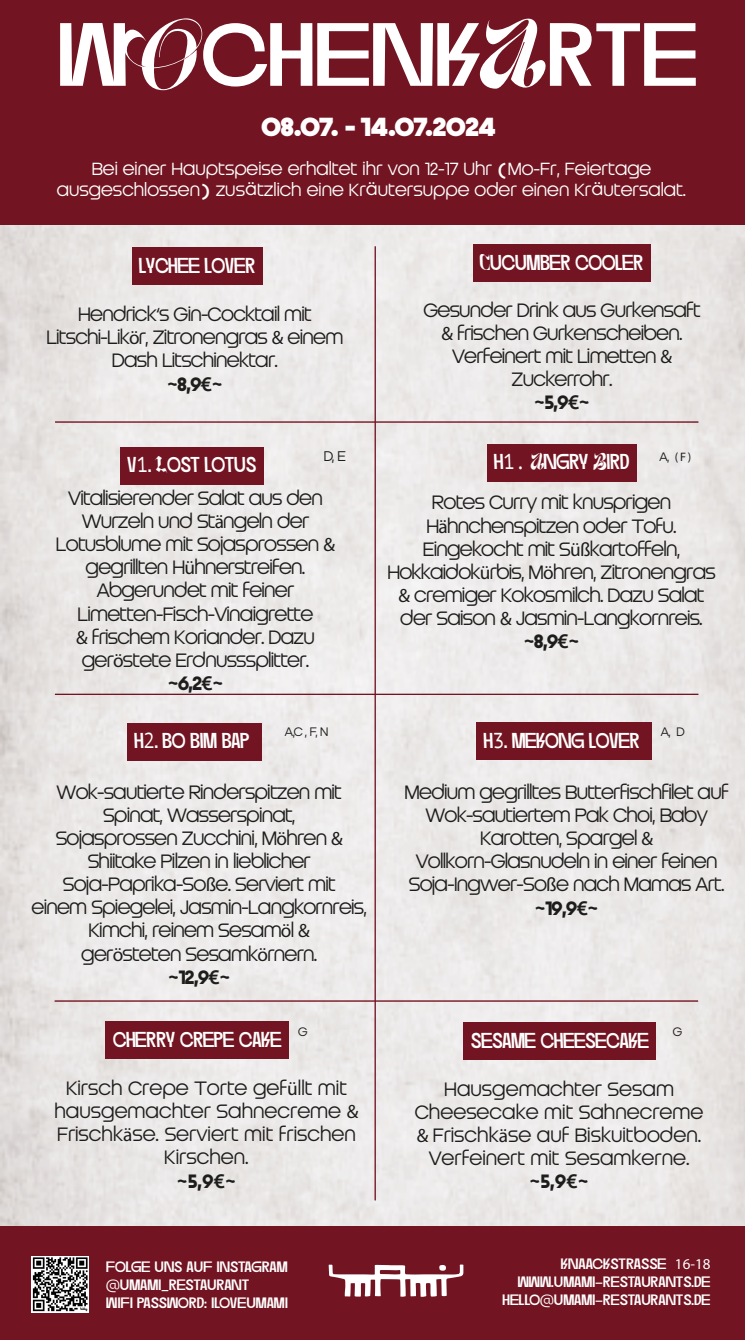
<style>
.page{position:relative;width:745px;height:1340px;background:#fff}
.page>*{position:absolute;margin:0;border:0;box-sizing:border-box;transform-origin:0 0}
.t1{font:89.42px "Dirtyline 36 Daysoftype 2022";color:#fff;scale:1.06 1}
.t2{font:900 26.07px "Franci ATRIAL";letter-spacing:-.01em;color:#fff}
.t3{font:21.53px "Dirtyline 36 Daysoftype 2022";color:#fff;scale:.89 1}
.t4{font:21.53px "Dirtyline 36 Daysoftype 2022";color:#fff;scale:.9 1}
.t5{font:19.25px/23.1px "Franci ATRIAL";letter-spacing:-.04em;color:#1d1d1b;text-align:center}
.t6{font:19.25px/23.1px "Franci ATRIAL";color:#1d1d1b;text-align:center}
.t7{font:700 19.25px "PT Mono";color:#1d1d1b}
.t8{font:17.5px/21px "Franci ATRIAL";color:#fff;text-align:center}
.t9{font:15.05px/18px "Dirtyline 36 Daysoftype 2022";color:#fff}
.t10{font:14px "Franci ATRIAL";color:#1d1d1b}
.t11{font:12.25px "Franci ATRIAL";color:#1d1d1b}
.t12{font:12.25px "Myriad Pro";color:#1d1d1b}
.s1{font-family:"PT Mono";font-weight:700}
.s2{font-family:"ST Heiti SC";font-weight:500}
.s3{font-family:"Myriad Pro"}
.s4{font-family:"Franci ATRIAL"}
.s5{font-family:"PT Mono"}
.s6{font-weight:700}
</style>
<div class="page">
<img style="left:0;top:224px;width:744px;height:1002px">
<div style="left:0;top:1226px;width:744px;height:113px;background:#721421"></div>
<div style="left:0;top:0;width:744px;height:224px;background:#721421"></div>
<div style="left:131px;top:247px;width:131px;height:38px;background:#721421"></div>
<div style="left:472px;top:245px;width:178px;height:37px;background:#721421"></div>
<div style="left:120px;top:447px;width:143px;height:37px;background:#721421"></div>
<div style="left:486px;top:444px;width:150px;height:37px;background:#721421"></div>
<div style="left:127px;top:722px;width:134px;height:38px;background:#721421"></div>
<div style="left:476px;top:722px;width:175px;height:38px;background:#721421"></div>
<div style="left:105px;top:1021px;width:183px;height:37px;background:#721421"></div>
<div style="left:463px;top:1022px;width:192px;height:37px;background:#721421"></div>
<img style="left:32px;top:1256px;width:56px;height:55px">
<hr style="left:374px;top:246px;width:1px;height:954px;background:#721422">
<hr style="left:55px;top:1000px;width:642px;height:1px;background:#721422">
<hr style="left:55px;top:693px;width:643px;height:2px;background:#721422">
<hr style="left:55px;top:421px;width:643px;height:1px;background:#721422">
<svg style="left:328px;top:1264px;width:135px;height:32px"></svg>
<h1 class="t1" style="left:58px;top:2px;width:604px">wOchenkArte</h1>
<h2 class="t2" style="left:261px;top:114px;width:236px">08.07. - 14.07.2024</h2>
<p class="t8" style="left:57px;top:159px;width:630px">Bei einer Hauptspeise erhaltet ihr von 12-17 Uhr <span class="s1">(</span>Mo-Fr, Feiertage ausgeschlossen<span class="s1">)</span> zus<span class="s2">ä</span>tzlich eine Kr<span class="s2">ä</span>utersuppe oder einen Kr<span class="s2">ä</span>utersalat.</p>
<p class="t3" style="left:139px;top:253px;width:133px">lychee lover</p>
<p class="t3" style="left:480px;top:250px;width:186px">Cucumber cooler</p>
<p class="t5" style="left:46px;top:304px;width:298px">Hendrick<span class="s3">‘</span>s Gin-Cocktail mit<br>Litschi-Lik<span class="s3">ö</span>r, Zitronengras <span class="s3">&amp;</span> einem<br>Dash Litschinektar.</p>
<p class="t7" style="left:167px;top:372px;width:58px">~<span class="s4">8,9</span>€~</p>
<p class="t5" style="left:423px;top:299px;width:278px">Gesunder Drink aus Gurkensaft <span class="s3">&amp;</span> frischen Gurkenscheiben.<br>Verfeinert mit Limetten <span class="s3">&amp;<br></span>Zuckerrohr.</p>
<p class="t7" style="left:533px;top:391px;width:58px">~<span class="s4">5,9</span>€~</p>
<p class="t10" style="left:323px;top:450px;width:23px">D, E</p>
<p class="t12" style="left:659px;top:449px;width:33px"><span class="s4">A,</span> ( F )</p>
<p class="t3" style="left:127px;top:452px;width:147px">v<span class="s5">1</span>. Lost lotus</p>
<p class="t4" style="left:494px;top:449px;width:153px">h<span class="s5">1.</span> Angry Bird</p>
<p class="t5" style="left:56px;top:487px;width:280px">Vitalisierender Salat aus den<br>Wurzeln und St<span class="s3">ä</span>ngeln der<br>Lotusblume mit Sojasprossen <span class="s3">&amp; </span>gegrillten H<span class="s3">ü</span>hnerstreifen.<br>Abgerundet mit feiner<br>Limetten-Fisch-Vinaigrette<br><span class="s3">&amp;</span> frischem Koriander. Dazu ger<span class="s3">ö</span>stete Erdnusssplitter.</p>
<p class="t7" style="left:167px;top:671px;width:58px">~<span class="s4">6,2</span>€~</p>
<p class="t5" style="left:387px;top:492px;width:330px">Rotes Curry mit knusprigen<br>H<span class="s3">ä</span>hnchenspitzen oder Tofu.<br>Eingekocht mit S<span class="s3">üß</span>kartoffeln,<br>Hokkaidok<span class="s3">ü</span>rbis, M<span class="s3">ö</span>hren, Zitronengras <span class="s3">&amp;</span> cremiger Kokosmilch. Dazu Salat der Saison <span class="s3">&amp;</span> Jasmin-Langkornreis.</p>
<p class="t7" style="left:523px;top:630px;width:58px">~<span class="s4">8,9</span>€~</p>
<p class="t11" style="left:285px;top:725px;width:45px">A,C , F, N</p>
<p class="t11" style="left:660px;top:726px;width:25px">A, D</p>
<p class="t3" style="left:134px;top:728px;width:132px">h<span class="s5">2</span>. bo bim bap</p>
<p class="t3" style="left:483px;top:727px;width:178px">h<span class="s5">3</span>. mekong lover</p>
<p class="t5" style="left:31px;top:781px;width:337px">Wok-sautierte Rinderspitzen mit<br>Spinat, Wasserspinat,<br>Sojasprossen Zucchini, M<span class="s3">ö</span>hren <span class="s3">&amp;<br></span>Shiitake Pilzen in lieblicher<br>Soja-Paprika-So<span class="s3">ß</span>e. Serviert mit<br>einem Spiegelei, Jasmin-Langkornreis,<br>Kimchi, reinem Sesam<span class="s3">ö</span>l <span class="s3">&amp;<br></span>ger<span class="s3">ö</span>steten Sesamk<span class="s3">ö</span>rnern.<br><span class="s1">~</span><span class="s6">12,9</span><span class="s1">€~</span></p>
<p class="t5" style="left:404px;top:781px;width:325px">Medium gegrilltes Butterfischfilet auf<br>Wok-sautiertem Pak Choi, Baby<br>Karotten, Spargel <span class="s3">&amp;<br></span>Vollkorn-Glasnudeln in einer feinen<br>Soja-Ingwer-So<span class="s3">ß</span>e nach Mamas Art. <span class="s1">~</span><span class="s6">19,9</span><span class="s1">€~</span></p>
<p class="t11" style="left:298px;top:1026px;width:11px">G</p>
<p class="t11" style="left:672px;top:1026px;width:11px">G</p>
<p class="t3" style="left:113px;top:1026px;width:192px">cherry crepe cake</p>
<p class="t3" style="left:471px;top:1027px;width:202px">sesame cheesecake</p>
<p class="t6" style="left:54px;top:1077px;width:305px">Kirsch Crepe Torte gef<span class="s3">ü</span>llt mit hausgemachter Sahnecreme <span class="s3">&amp;<br></span>Frischk<span class="s3">ä</span>se. Serviert mit frischen<br>Kirschen.</p>
<p class="t7" style="left:176px;top:1169px;width:61px">~<span class="s4">5,9</span>€~</p>
<p class="t9" style="left:106px;top:1257px;width:183px">folge uns auf instagram @umami_restaurant<br>wifi password: iloveumami</p>
<p class="t6" style="left:414px;top:1078px;width:290px">Hausgemachter Sesam<br>Cheesecake mit Sahnecreme <span class="s3">&amp;</span> Frischk<span class="s3">ä</span>se auf Biskuitboden.<br>Verfeinert mit Sesamkerne.</p>
<p class="t7" style="left:529px;top:1170px;width:61px">~<span class="s4">5,9</span>€~</p>
<p class="t9" style="left:560px;top:1254px;width:107px">knaackstrasse</p>
<p class="t9" style="left:517px;top:1272px;width:194px">www.umami-restaurants.de</p>
<p class="t9" style="left:502px;top:1290px;width:209px">hello@umami-restaurants.de</p>
</div>
